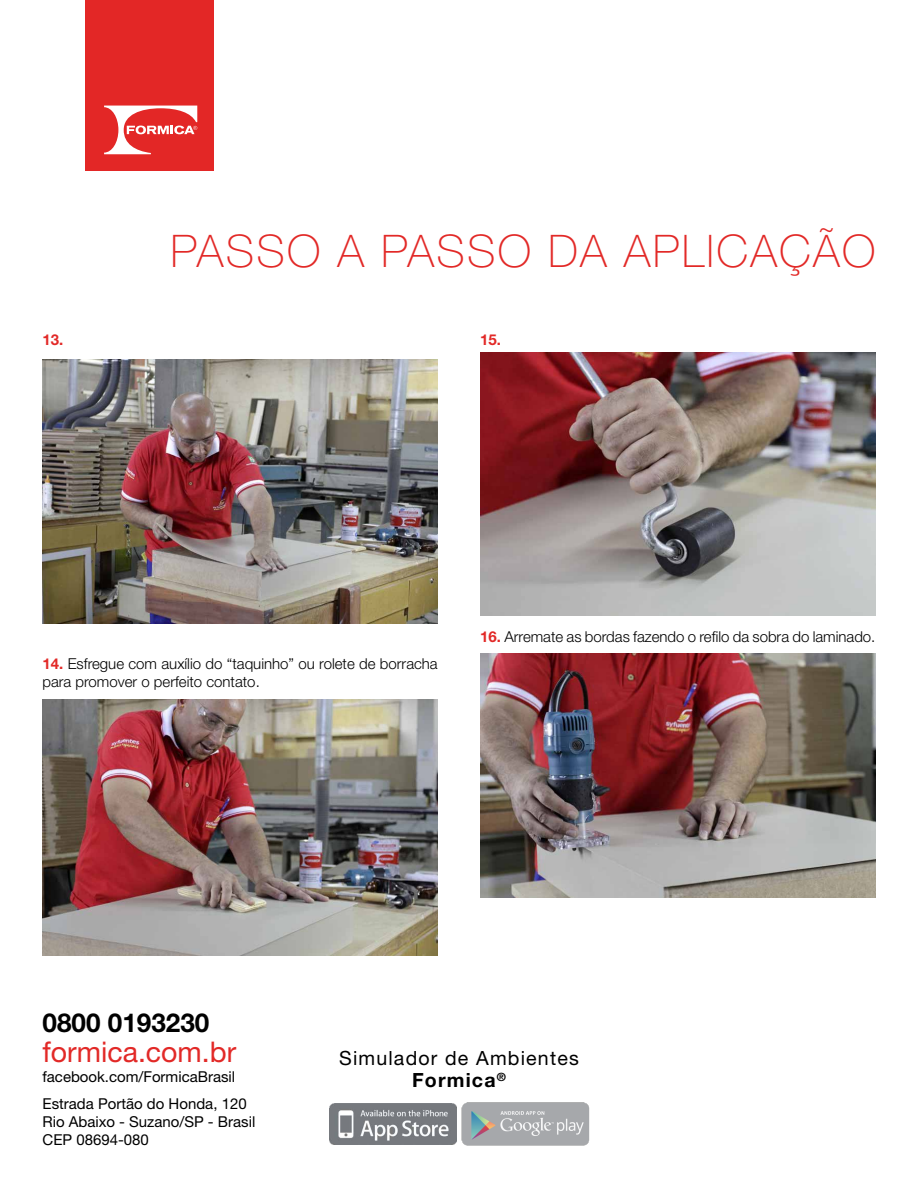
<style>
.page{position:relative;width:918px;height:1188px;background:#fff}
.page>*{position:absolute;margin:0;border:0;box-sizing:border-box;transform-origin:0 0}
.t1{font:100 45px "Helvetica Neue LT Std";letter-spacing:.05em;color:#e22927}
.t2{font:28.5px "Helvetica Neue LT Std";color:#e22927}
.t3{font:700 26.1px "Helvetica Neue LT Std";color:#000}
.t4{font:19.65px/21.8px "Helvetica Neue LT Std";letter-spacing:.06em;color:#000;text-align:center}
.t5{font:300 15px/18px "Helvetica Neue LT Std";color:#000}
.t6{font:15px/18px "Helvetica Neue LT Std";color:#000}
.t7{font:700 15px "Helvetica Neue LT Std";color:#e22927}
.s1{font-weight:700;color:#e22927}
.s2{font-weight:700}
</style>
<div class="page">
<div style="left:85px;top:0;width:129px;height:171px;background:#e32726"></div>
<svg style="left:104px;top:106px;width:93px;height:48px"></svg>
<img style="left:329px;top:1103px;width:128px;height:42px">
<img style="left:461px;top:1103px;width:129px;height:42px">
<img style="left:480px;top:653px;width:395px;height:244px">
<img style="left:480px;top:352px;width:395px;height:264px">
<img style="left:43px;top:360px;width:395px;height:263px">
<img style="left:43px;top:699px;width:395px;height:257px">
<p class="t7" style="left:43px;top:331px;width:22px">13.</p>
<h1 class="t1" style="left:171px;top:225px;width:706px">PASSO A PASSO DA APLICAÇÃO</h1>
<p class="t7" style="left:480px;top:331px;width:22px">15.</p>
<p class="t5" style="left:480px;top:628px;width:397px"><span class="s1">16.</span> Arremate as bordas fazendo o refilo da sobra do laminado.</p>
<p class="t5" style="left:43px;top:655px;width:397px"><span class="s1">14.</span> Esfregue com auxílio do “taquinho” ou rolete de borracha para promover o perfeito contato.</p>
<h3 class="t3" style="left:43px;top:1006px;width:168px">0800 0193230</h3>
<h2 class="t2" style="left:43px;top:1034px;width:195px">formica.com.br</h2>
<h3 class="t4" style="left:339px;top:1047px;width:241px">Simulador de Ambientes<br><span class="s2">Formica</span><sup>®</sup></h3>
<p class="t6" style="left:43px;top:1067px;width:194px">facebook.com/FormicaBrasil</p>
<p class="t6" style="left:43px;top:1094px;width:214px">Estrada Portão do Honda, 120<br>Rio Abaixo - Suzano/SP - Brasil<br>CEP 08694-080</p>
</div>
